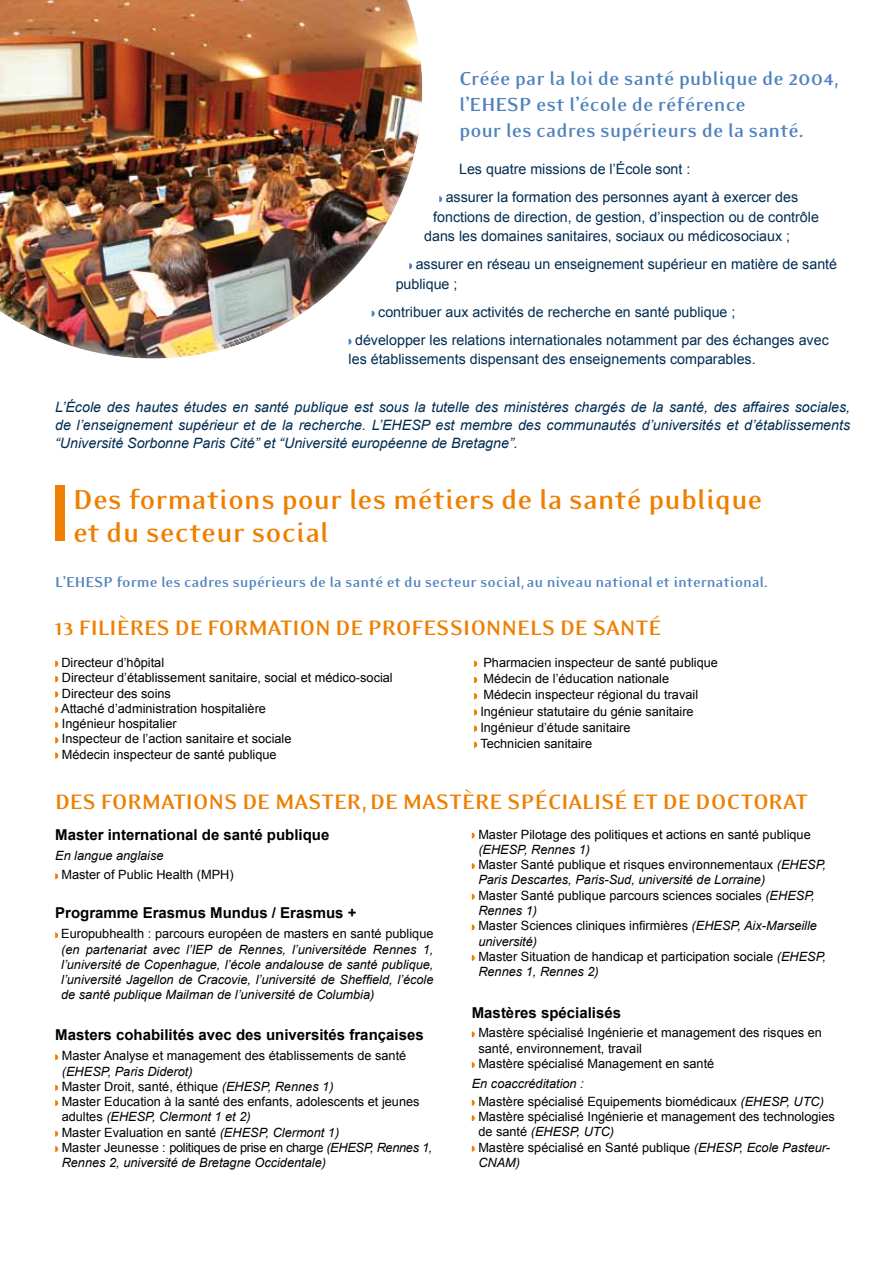
<style>
.page{position:relative;width:893px;height:1263px;background:#fff}
.page>*{position:absolute;margin:0;border:0;box-sizing:border-box;transform-origin:0 0}
.t1{font:700 31.5px/33px "Eidetic Modern";color:#ee7f00}
.t2{font:700 24px "Eidetic Modern";letter-spacing:-.015em;color:#ee7f00}
.t3{font:700 21.75px/26.1px "Eidetic Modern";color:#4f82bd}
.t4{font:700 16.5px "Eidetic Modern";color:#4f82bd}
.t5{font:700 15px "Arial";color:#000}
.t6{font:14.25px/28px "Arial";color:#002c52}
.t7{font:italic 14.25px/18px "Arial";color:#002c52;text-align:justify}
.t8{font:12.75px/15.3px "Arial";color:#000}
.t9{font:italic 12.75px/15.3px "Arial";color:#000;text-align:justify}
.s1{font-style:italic}
</style>
<div class="page">
<div style="left:0;top:0;width:423px;height:359px;background:#fff;opacity:.75"></div>
<svg style="left:55px;top:873px;width:3px;height:6px"></svg>
<svg style="left:55px;top:932px;width:3px;height:6px"></svg>
<svg style="left:55px;top:1054px;width:3px;height:6px"></svg>
<svg style="left:55px;top:1085px;width:3px;height:6px"></svg>
<svg style="left:55px;top:1100px;width:3px;height:6px"></svg>
<svg style="left:55px;top:1131px;width:3px;height:6px"></svg>
<svg style="left:55px;top:1146px;width:3px;height:6px"></svg>
<svg style="left:472px;top:832px;width:3px;height:6px"></svg>
<svg style="left:472px;top:863px;width:3px;height:6px"></svg>
<svg style="left:472px;top:894px;width:3px;height:6px"></svg>
<svg style="left:472px;top:924px;width:3px;height:6px"></svg>
<svg style="left:472px;top:955px;width:3px;height:6px"></svg>
<svg style="left:472px;top:1031px;width:3px;height:6px"></svg>
<svg style="left:472px;top:1062px;width:3px;height:6px"></svg>
<svg style="left:472px;top:1100px;width:3px;height:6px"></svg>
<svg style="left:472px;top:1115px;width:3px;height:6px"></svg>
<svg style="left:472px;top:1146px;width:3px;height:6px"></svg>
<svg style="left:439px;top:196px;width:3px;height:6px"></svg>
<svg style="left:409px;top:263px;width:3px;height:6px"></svg>
<svg style="left:372px;top:311px;width:3px;height:6px"></svg>
<svg style="left:349px;top:339px;width:3px;height:6px"></svg>
<div style="left:55px;top:485px;width:10px;height:55px;background:#ee7f00"></div>
<svg style="left:55px;top:661px;width:3px;height:6px"></svg>
<svg style="left:55px;top:676px;width:3px;height:6px"></svg>
<svg style="left:55px;top:691px;width:3px;height:6px"></svg>
<svg style="left:55px;top:706px;width:3px;height:7px"></svg>
<svg style="left:55px;top:722px;width:3px;height:6px"></svg>
<svg style="left:55px;top:737px;width:3px;height:6px"></svg>
<svg style="left:55px;top:752px;width:3px;height:7px"></svg>
<svg style="left:474px;top:661px;width:3px;height:6px"></svg>
<svg style="left:474px;top:677px;width:3px;height:6px"></svg>
<svg style="left:474px;top:693px;width:3px;height:6px"></svg>
<svg style="left:474px;top:709px;width:3px;height:6px"></svg>
<svg style="left:474px;top:725px;width:3px;height:7px"></svg>
<svg style="left:474px;top:742px;width:3px;height:6px"></svg>
<h3 class="t3" style="left:459px;top:66px;width:381px">Créée par la loi de santé publique de 2004, l’EHESP est l’école de référence<br>pour les cadres supérieurs de la santé.</h3>
<p class="t6" style="left:446px;top:155px;width:354px;text-indent:13px">Les quatre missions de l’École sont :<br>assurer la formation des personnes ayant à exercer des</p>
<p class="t6" style="left:424px;top:207px;width:396px;line-height:19.5px;text-indent:9px">fonctions de direction, de gestion, d’inspection ou de contrôle dans les domaines sanitaires, sociaux ou médicosociaux ;</p>
<p class="t6" style="left:396px;top:254px;width:443px;line-height:19.5px;text-indent:20px">assurer en réseau un enseignement supérieur en matière de santé publique ;</p>
<p class="t6" style="left:355px;top:298px;width:475px;text-indent:23px">contribuer aux activités de recherche en santé publique ;<br>développer les relations internationales notamment par des échanges avec</p>
<p class="t6" style="left:349px;top:345px;width:409px">les établissements dispensant des enseignements comparables.</p>
<p class="t7" style="left:55px;top:398px;width:797px">L’École des hautes études en santé publique est sous la tutelle des ministères chargés de la santé, des affaires sociales, de l’enseignement supérieur et de la recherche. L’EHESP est membre des communautés d’universités et d’établissements “Université Sorbonne Paris Cité” et “Université européenne de Bretagne”.</p>
<h1 class="t1" style="left:73px;top:483px;width:691px">Des formations pour les métiers de la santé publique et du secteur social</h1>
<p class="t4" style="left:55px;top:573px;width:714px">L’EHESP forme les cadres supérieurs de la santé et du secteur social, au niveau national et international.</p>
<h2 class="t2" style="left:55px;top:615px;width:608px">13 FILIÈRES DE FORMATION DE PROFESSIONNELS DE SANTÉ</h2>
<p class="t8" style="left:61px;top:655px;width:333px">Directeur d’hôpital<br>Directeur d’établissement sanitaire, social et médico-social Directeur des soins<br>Attaché d’administration hospitalière<br>Ingénieur hospitalier<br>Inspecteur de l’action sanitaire et sociale<br>Médecin inspecteur de santé publique</p>
<p class="t8" style="left:480px;top:654px;width:239px;line-height:16.2px">Pharmacien inspecteur de santé publique Médecin de l’éducation nationale<br>Médecin inspecteur régional du travail Ingénieur statutaire du génie sanitaire Ingénieur d’étude sanitaire<br>Technicien sanitaire</p>
<h2 class="t2" style="left:55px;top:789px;width:755px">DES FORMATIONS DE MASTER, DE MASTÈRE SPÉCIALISÉ ET DE DOCTORAT</h2>
<p class="t5" style="left:55px;top:825px;width:276px">Master international de santé publique</p>
<p class="t9" style="left:55px;top:848px;width:110px">En langue anglaise</p>
<p class="t8" style="left:61px;top:867px;width:174px">Master of Public Health (MPH)</p>
<p class="t5" style="left:55px;top:902px;width:303px">Programme Erasmus Mundus / Erasmus +</p>
<p class="t8" style="left:61px;top:926px;width:374px">Europubhealth : parcours européen de masters en santé publique</p>
<p class="t9" style="left:61px;top:941px;width:374px">(en partenariat avec l’IEP de Rennes, l’universitéde Rennes 1, l’université de Copenhague, l’école andalouse de santé publique, l’université Jagellon de Cracovie, l’université de Sheffield, l’école de santé publique Mailman de l’université de Columbia)</p>
<p class="t5" style="left:55px;top:1024px;width:370px">Masters cohabilités avec des universités françaises</p>
<p class="t8" style="left:62px;top:1048px;width:346px">Master Analyse et management des établissements de santé</p>
<p class="t8" style="left:62px;top:1063px;width:372px"><span class="s1">(EHESP, Paris Diderot)<br></span>Master Droit, santé, éthique <span class="s1">(EHESP, Rennes 1)<br></span>Master Education à la santé des enfants, adolescents et jeunes adultes <span class="s1">(EHESP, Clermont 1 et 2)<br></span>Master Evaluation en santé <span class="s1">(EHESP, Clermont 1)<br></span>Master Jeunesse : politiques de prise en charge <span class="s1">(EHESP, Rennes 1, Rennes 2, université de Bretagne Occidentale)</span></p>
<p class="t8" style="left:478px;top:826px;width:334px">Master Pilotage des politiques et actions en santé publique</p>
<p class="t8" style="left:478px;top:842px;width:349px"><span class="s1">(EHESP, Rennes 1)<br></span>Master Santé publique et risques environnementaux <span class="s1">(EHESP, Paris Descartes, Paris-Sud, université de Lorraine)<br></span>Master Santé publique parcours sciences sociales <span class="s1">(EHESP, Rennes 1)<br></span>Master Sciences cliniques infirmières <span class="s1">(EHESP, Aix-Marseille université)<br></span>Master Situation de handicap et participation sociale <span class="s1">(EHESP, Rennes 1, Rennes 2)</span></p>
<p class="t5" style="left:472px;top:1002px;width:151px">Mastères spécialisés</p>
<p class="t8" style="left:478px;top:1025px;width:345px">Mastère spécialisé Ingénierie et management des risques en santé, environnement, travail<br>Mastère spécialisé Management en santé</p>
<p class="t8" style="left:478px;top:1074px;width:347px;line-height:18.3px;text-indent:-7px"><span class="s1">En coaccréditation :<br></span>Mastère spécialisé Equipements biomédicaux <span class="s1">(EHESP, UTC)</span></p>
<p class="t8" style="left:478px;top:1109px;width:358px">Mastère spécialisé Ingénierie et management des technologies de santé <span class="s1">(EHESP, UTC)<br></span>Mastère spécialisé en Santé publique <span class="s1">(EHESP, Ecole Pasteur-CNAM)</span></p>
</div>
